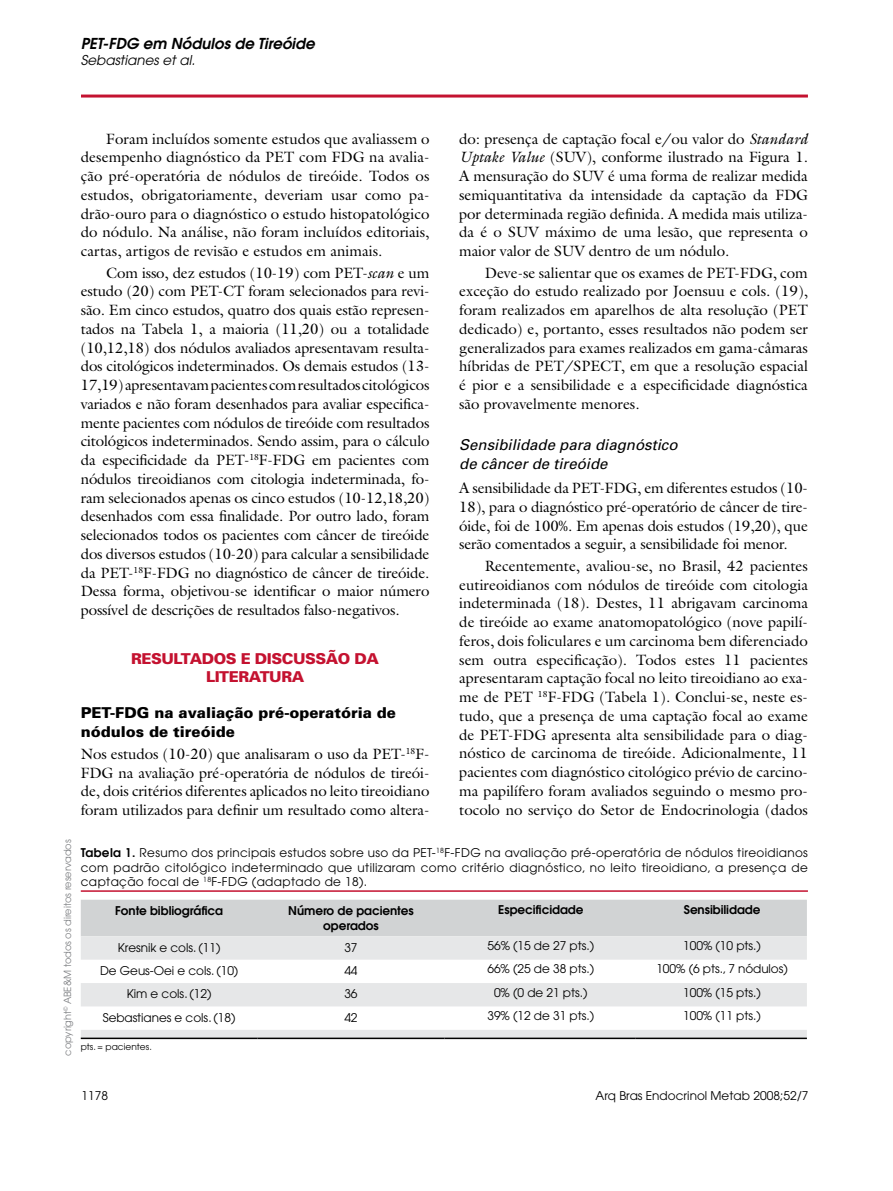
<style>
.page{position:relative;width:893px;height:1191px;background:#fff}
.page>*{position:absolute;margin:0;border:0;box-sizing:border-box;transform-origin:0 0}
.t1{font:15px/18.8px "Galliard";letter-spacing:-.005em;color:#000;text-align:justify}
.t2{font:900 15px/18.8px "Univers";color:#000}
.t3{font:italic 15px/18.8px "Univers";color:#000}
.t4{font:900 15px/18px "Univers";letter-spacing:-.03em;color:#c41230;text-align:center}
.t5{font:italic 600 15px "Avant Garde";color:#000}
.t6{font:italic 13.5px "Avant Garde";color:#000}
.t7{font:12px/14.4px "Avant Garde";letter-spacing:-.005em;color:#000;text-align:justify}
.t8{font:600 12px/15px "Avant Garde";letter-spacing:-.005em;color:#000;text-align:center}
.t9{font:9.9px "Avant Garde";letter-spacing:-.01em;color:#808285}
.t10{font:9px "Avant Garde";color:#000}
.s1{font-style:italic}
.s2{font-weight:600}
</style>
<div class="page">
<hr style="left:81px;top:95px;width:727px;height:3px;background:#c41230">
<hr style="left:81px;top:890px;width:727px;height:1px;background:#c41230">
<div style="left:81px;top:899px;width:726px;height:37px;background:#d1d3d4"></div>
<svg style="left:81px;top:936px;width:726px;height:101px;fill:#e6e7e8"></svg>
<hr style="left:81px;top:1037px;width:177px;height:2px;background:#000">
<hr style="left:258px;top:1037px;width:186px;height:2px;background:#000">
<hr style="left:444px;top:1037px;width:191px;height:2px;background:#000">
<hr style="left:635px;top:1037px;width:172px;height:2px;background:#000">
<p class="t5" style="left:81px;top:34px;width:235px">PET-FDG em Nódulos de Tireóide</p>
<p class="t6" style="left:81px;top:52px;width:116px">Sebastianes et al.</p>
<p class="t1" style="left:459px;top:129px;width:350px">do: presença de captação focal e/ou valor do <span class="s1">Standard Uptake Value</span> (SUV), conforme ilustrado na Figura 1.<br>A mensuração do SUV é uma forma de realizar medida semiquantitativa da intensidade da captação da FDG por determinada região definida. A medida mais utiliza&shy;da é o SUV máximo de uma lesão, que representa o maior valor de SUV dentro de um nódulo.</p>
<p class="t1" style="left:459px;top:263px;width:350px;text-indent:26px">Deve-se salientar que os exames de PET-FDG, com exceção do estudo realizado por Joensuu e cols. (19), foram realizados em aparelhos de alta resolução (PET dedicado) e, portanto, esses resultados não podem ser generalizados para exames realizados em gama-câmaras híbridas de PET/SPECT, em que a resolução espacial é pior e a sensibilidade e a especificidade diagnóstica são provavelmente menores.</p>
<p class="t3" style="left:459px;top:435px;width:220px">Sensibilidade para diagnóstico de câncer de tireóide</p>
<p class="t1" style="left:459px;top:478px;width:350px">A sensibilidade da PET-FDG, em diferentes estudos (10- 18), para o diagnóstico pré-operatório de câncer de tire&shy;óide, foi de 100%. Em apenas dois estudos (19,20), que serão comentados a seguir, a sensibilidade foi menor.</p>
<p class="t1" style="left:459px;top:556px;width:350px;text-indent:26px">Recentemente, avaliou-se, no Brasil, 42 pacientes eutireoidianos com nódulos de tireóide com citologia indeterminada (18). Destes, 11 abrigavam carcinoma de tireóide ao exame anatomopatológico (nove papilí&shy;feros, dois foliculares e um carcinoma bem diferenciado sem outra especificação). Todos estes 11 pacientes apresentaram captação focal no leito tireoidiano ao exa&shy;me de PET <sup>18</sup>F-FDG (Tabela 1). Conclui-se, neste es&shy;tudo, que a presença de uma captação focal ao exame de PET-FDG apresenta alta sensibilidade para o diag&shy;nóstico de carcinoma de tireóide. Adicionalmente, 11 pacientes com diagnóstico citológico prévio de carcino&shy;ma papilífero foram avaliados seguindo o mesmo pro&shy;tocolo no serviço do Setor de Endocrinologia (dados</p>
<p class="t7" style="left:81px;top:845px;width:729px"><span class="s2">Tabela 1.</span> Resumo dos principais estudos sobre uso da PET-<sup>18</sup>F-FDG na avaliação pré-operatória de nódulos tireoidianos com padrão citológico indeterminado que utilizaram como critério diagnóstico, no leito tireoidiano, a presença de captação focal de <sup>18</sup>F-FDG (adaptado de 18).</p>
<p class="t8" style="left:115px;top:903px;width:109px">Fonte bibliográfica</p>
<p class="t8" style="left:288px;top:903px;width:127px">Número de pacientes operados</p>
<p class="t8" style="left:498px;top:901px;width:87px">Especificidade</p>
<p class="t8" style="left:684px;top:901px;width:78px">Sensibilidade</p>
<p class="t7" style="left:118px;top:940px;width:104px">Kresnik e cols. (11)</p>
<p class="t7" style="left:344px;top:940px;width:15px">37</p>
<p class="t7" style="left:487px;top:938px;width:108px">56% (15 de 27 pts.)</p>
<p class="t7" style="left:683px;top:938px;width:79px">100% (10 pts.)</p>
<p class="t7" style="left:100px;top:963px;width:140px">De Geus-Oei e cols. (10)</p>
<p class="t7" style="left:344px;top:963px;width:15px">44</p>
<p class="t7" style="left:487px;top:961px;width:108px">66% (25 de 38 pts.)</p>
<p class="t7" style="left:656px;top:961px;width:133px">100% (6 pts., 7 nódulos)</p>
<p class="t7" style="left:127px;top:986px;width:86px">Kim e cols. (12)</p>
<p class="t7" style="left:344px;top:986px;width:15px">36</p>
<p class="t7" style="left:494px;top:985px;width:95px">0% (0 de 21 pts.)</p>
<p class="t7" style="left:683px;top:985px;width:79px">100% (15 pts.)</p>
<p class="t7" style="left:103px;top:1010px;width:134px">Sebastianes e cols. (18)</p>
<p class="t7" style="left:344px;top:1010px;width:15px">42</p>
<p class="t7" style="left:487px;top:1008px;width:108px">39% (12 de 31 pts.)</p>
<p class="t7" style="left:683px;top:1008px;width:79px">100% (11 pts.)</p>
<p class="t10" style="left:81px;top:1041px;width:73px">pts. = pacientes.</p>
<p class="t1" style="left:81px;top:129px;width:350px;text-indent:26px">Foram incluídos somente estudos que avaliassem o desempenho diagnóstico da PET com FDG na avalia&shy;ção pré-operatória de nódulos de tireóide. Todos os estudos, obrigatoriamente, deveriam usar como pa&shy;drão-ouro para o diagnóstico o estudo histopatológico do nódulo. Na análise, não foram incluídos editoriais, cartas, artigos de revisão e estudos em animais.</p>
<p class="t1" style="left:81px;top:263px;width:350px;text-indent:26px">Com isso, dez estudos (10-19) com PET-<span class="s1">scan</span> e um estudo (20) com PET-CT foram selecionados para revi&shy;são. Em cinco estudos, quatro dos quais estão represen&shy;tados na Tabela 1, a maioria (11,20) ou a totalidade (10,12,18) dos nódulos avaliados apresentavam resulta&shy;dos citológicos indeterminados. Os demais estudos (13- 17,19) apresentavam pacientes com resultados citológicos variados e não foram desenhados para avaliar especifica&shy;mente pacientes com nódulos de tireóide com resultados citológicos indeterminados. Sendo assim, para o cálculo da especificidade da PET-<sup>18</sup>F-FDG em pacientes com nódulos tireoidianos com citologia indeterminada, fo&shy;ram selecionados apenas os cinco estudos (10-12,18,20) desenhados com essa finalidade. Por outro lado, foram selecionados todos os pacientes com câncer de tireóide dos diversos estudos (10-20) para calcular a sensibilidade da PET-<sup>18</sup>F-FDG no diagnóstico de câncer de tireóide.<br>Dessa forma, objetivou-se identificar o maior número possível de descrições de resultados falso-negativos.</p>
<p class="t4" style="left:131px;top:649px;width:249px">RESULTADOS E DISCUSSÃO DA<br>LITERATURA</p>
<p class="t2" style="left:81px;top:703px;width:317px">PET-FDG na avaliação pré-operatória de nódulos de tireóide</p>
<p class="t1" style="left:81px;top:744px;width:350px">Nos estudos (10-20) que analisaram o uso da PET-<sup>18</sup>F-FDG na avaliação pré-operatória de nódulos de tireói&shy;de, dois critérios diferentes aplicados no leito tireoidiano foram utilizados para definir um resultado como altera-</p>
<p class="t9" style="left:62px;top:1055px;width:217px;rotate:-90deg">copyright<sup>©</sup> ABE&amp;M todos os direitos reservados</p>
<p class="t7" style="left:81px;top:1088px;width:28px">1178</p>
<p class="t7" style="left:595px;top:1088px;width:215px">Arq Bras Endocrinol Metab 2008;52/7</p>
</div>
